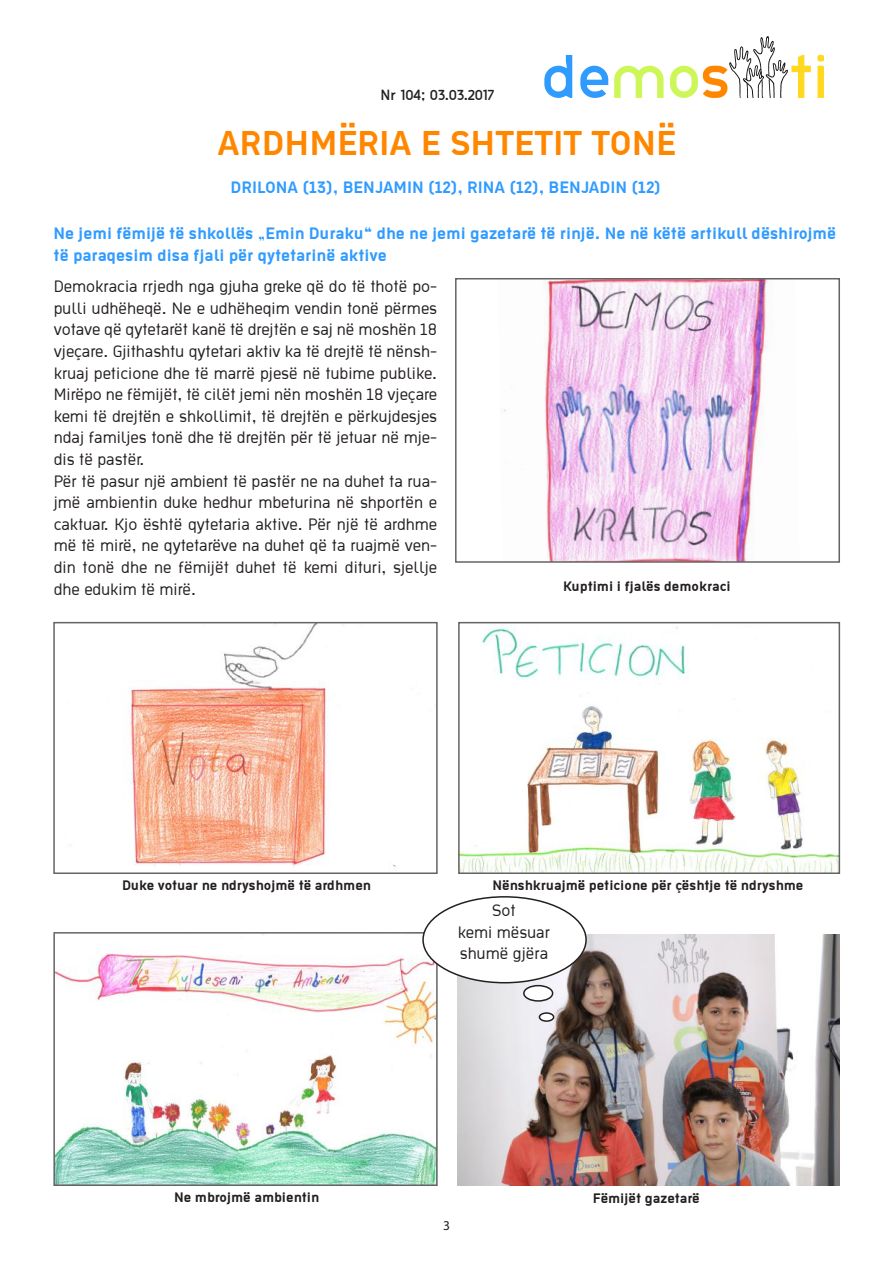
<style>
.page{position:relative;width:893px;height:1263px;background:#fff}
.page>*{position:absolute;margin:0;border:0;box-sizing:border-box;transform-origin:0 0}
.t1{font:700 37.5px "Ekstropia";color:#ff8700}
.t2{font:18px/21.6px "Ekstropia";color:#241f1f;text-align:center}
.t3{font:700 18px/21.6px "Ekstropia";color:#309bff}
.t4{font:700 15px "Ekstropia";color:#241f1f}
.t5{font:13.5px "Thelbi Kujtesa";color:#241f1f}
.t6{font:13.5px "Myriad Pro";color:#241f1f}
</style>
<div class="page">
<svg style="left:544px;top:55px;width:28px;height:43px"></svg>
<svg style="left:580px;top:66px;width:28px;height:32px"></svg>
<svg style="left:614px;top:66px;width:50px;height:32px"></svg>
<svg style="left:817px;top:55px;width:7px;height:43px"></svg>
<svg style="left:670px;top:36px;width:141px;height:62px"></svg>
<img style="left:56px;top:944px;width:379px;height:239px">
<div style="left:53px;top:932px;width:385px;height:254px;border:2px solid #656365"></div>
<img style="left:458px;top:935px;width:381px;height:250px">
<div style="left:423px;top:897px;width:163px;height:86px;background:#fff;border-radius:50%"></div>
<div style="left:422px;top:896px;width:165px;height:87px;border:2px solid #241f1f;border-radius:50%"></div>
<div style="left:524px;top:986px;width:29px;height:15px;background:#fff;border-radius:50%"></div>
<div style="left:523px;top:985px;width:30px;height:17px;border:2px solid #241f1f;border-radius:50%"></div>
<div style="left:539px;top:1013px;width:15px;height:8px;background:#fff;border-radius:50%"></div>
<div style="left:539px;top:1012px;width:15px;height:10px;border:2px solid #241f1f;border-radius:50%"></div>
<img style="left:70px;top:625px;width:326px;height:242px">
<div style="left:53px;top:622px;width:385px;height:252px;border:2px solid #656365"></div>
<img style="left:461px;top:627px;width:376px;height:244px">
<div style="left:458px;top:622px;width:382px;height:252px;border:2px solid #656365"></div>
<img style="left:504px;top:281px;width:267px;height:279px">
<div style="left:455px;top:278px;width:385px;height:285px;border:2px solid #656365"></div>
<p class="t5" style="left:381px;top:85px;width:115px">Nr 104; 03.03.2017</p>
<h1 class="t1" style="left:217px;top:120px;width:460px">ARDHMËRIA E SHTETIT TONË</h1>
<p class="t3" style="left:231px;top:175px;width:432px">DRILONA (13), BENJAMIN (12), RINA (12), BENJADIN (12)</p>
<p class="t3" style="left:54px;top:222px;width:784px">Ne jemi fëmijë të shkollës „Emin Duraku“ dhe ne jemi gazetarë të rinjë. Ne në këtë artikull dëshirojmë të paraqesim disa fjali për qytetarinë aktive</p>
<p class="t2" style="left:54px;top:275px;width:385px;text-align:left">Demokracia rrjedh nga gjuha greke që do të thotë po&shy;pulli udhëheqë. Ne e udhëheqim vendin tonë përmes votave që qytetarët kanë të drejtën e saj në moshën 18 vjeçare. Gjithashtu qytetari aktiv ka të drejtë të nënsh&shy;kruaj peticione dhe të marrë pjesë në tubime publike.<br>Mirëpo ne fëmijët, të cilët jemi nën moshën 18 vjeçare kemi të drejtën e shkollimit, të drejtën e përkujdesjes ndaj familjes tonë dhe të drejtën për të jetuar në mje&shy;dis të pastër.<br>Për të pasur një ambient të pastër ne na duhet ta rua&shy;jmë ambientin duke hedhur mbeturina në shportën e caktuar. Kjo është qytetaria aktive. Për një të ardhme më të mirë, ne qytetarëve na duhet që ta ruajmë ven&shy;din tonë dhe ne fëmijët duhet të kemi dituri, sjellje dhe edukim të mirë.</p>
<p class="t4" style="left:563px;top:578px;width:169px">Kuptimi i fjalës demokraci</p>
<p class="t4" style="left:122px;top:876px;width:250px">Duke votuar ne ndryshojmë të ardhmen</p>
<p class="t4" style="left:492px;top:876px;width:312px">Nënshkruajmë peticione për çështje të ndryshme</p>
<p class="t2" style="left:458px;top:899px;width:94px">Sot<br>kemi mësuar shumë gjëra</p>
<p class="t4" style="left:174px;top:1188px;width:147px">Ne mbrojmë ambientin</p>
<p class="t6" style="left:443px;top:1217px;width:8px">3</p>
<p class="t4" style="left:593px;top:1189px;width:109px">Fëmijët gazetarë</p>
</div>
